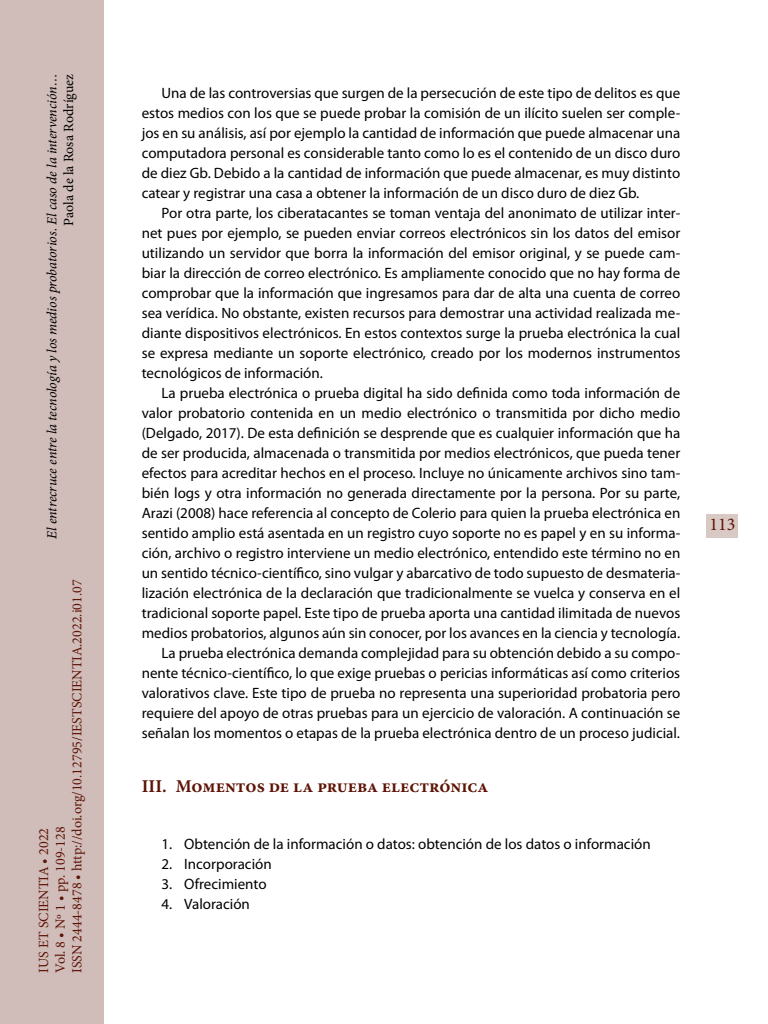
<style>
.page{position:relative;width:768px;height:1024px;background:#fff}
.page>*{position:absolute;margin:0;border:0;box-sizing:border-box;transform-origin:0 0}
._40_Enunciado{font:700 18px "Minion Pro";color:#5d1305}
.t1{font:18px "Minion Pro";color:#5d1305}
._00_bsc{font:15px/20px "Myriad Pro";color:#000;text-align:justify}
.t2{font:14px/16.8px "Minion Pro";color:#5d1305}
.t3{font:italic 14px "Minion Pro";letter-spacing:-.005em;color:#000}
.t4{font:14px "Minion Pro";color:#000}
</style>
<div class="page">
<div style="left:0;top:0;width:103px;height:1024px;background:#d0bcb9"></div>
<div style="left:707px;top:514px;width:31px;height:24px;background:#d9c9c5"></div>
<p class="t3" style="left:42px;top:539px;width:467px;rotate:-90deg">El entrecruce entre la tecnología y los medios probatorios. El caso de la intervención…</p>
<p class="t4" style="left:59px;top:226px;width:153px;rotate:-90deg">Paola de la Rosa Rodríguez</p>
<p class="t2" style="left:35px;top:973px;width:395px;rotate:-90deg">IUS ET SCIENTIA • 2022<br>Vol. 8 • Nº 1 • pp. 109-128<br>ISSN 2444-8478 • http://doi.org/10.12795/IESTSCIENTIA.2022.i01.07</p>
<p class="_00_bsc" style="left:142px;top:83px;width:540px;text-indent:20px">Una de las controversias que surgen de la persecución de este tipo de delitos es que estos medios con los que se puede probar la comisión de un ilícito suelen ser comple&shy;jos en su análisis, así por ejemplo la cantidad de información que puede almacenar una computadora personal es considerable tanto como lo es el contenido de un disco duro de diez Gb. Debido a la cantidad de información que puede almacenar, es muy distinto catear y registrar una casa a obtener la información de un disco duro de diez Gb.</p>
<p class="_00_bsc" style="left:142px;top:203px;width:540px;text-indent:20px">Por otra parte, los ciberatacantes se toman ventaja del anonimato de utilizar inter&shy;net pues por ejemplo, se pueden enviar correos electrónicos sin los datos del emisor utilizando un servidor que borra la información del emisor original, y se puede cam&shy;biar la dirección de correo electrónico. Es ampliamente conocido que no hay forma de comprobar que la información que ingresamos para dar de alta una cuenta de correo sea verídica. No obstante, existen recursos para demostrar una actividad realizada me&shy;diante dispositivos electrónicos. En estos contextos surge la prueba electrónica la cual se expresa mediante un soporte electrónico, creado por los modernos instrumentos tecnológicos de información.</p>
<p class="_00_bsc" style="left:142px;top:383px;width:540px;text-indent:20px">La prueba electrónica o prueba digital ha sido definida como toda información de valor probatorio contenida en un medio electrónico o transmitida por dicho medio (Delgado, 2017). De esta definición se desprende que es cualquier información que ha de ser producida, almacenada o transmitida por medios electrónicos, que pueda tener efectos para acreditar hechos en el proceso. Incluye no únicamente archivos sino tam&shy;bién logs y otra información no generada directamente por la persona. Por su parte, Arazi (2008) hace referencia al concepto de Colerio para quien la prueba electrónica en sentido amplio está asentada en un registro cuyo soporte no es papel y en su informa&shy;ción, archivo o registro interviene un medio electrónico, entendido este término no en un sentido técnico-científico, sino vulgar y abarcativo de todo supuesto de desmateria&shy;lización electrónica de la declaración que tradicionalmente se vuelca y conserva en el tradicional soporte papel. Este tipo de prueba aporta una cantidad ilimitada de nuevos medios probatorios, algunos aún sin conocer, por los avances en la ciencia y tecnología.</p>
<p class="_00_bsc" style="left:142px;top:643px;width:540px;text-indent:20px">La prueba electrónica demanda complejidad para su obtención debido a su compo&shy;nente técnico-científico, lo que exige pruebas o pericias informáticas así como criterios valorativos clave. Este tipo de prueba no representa una superioridad probatoria pero requiere del apoyo de otras pruebas para un ejercicio de valoración. A continuación se señalan los momentos o etapas de la prueba electrónica dentro de un proceso judicial.</p>
<p class="_40_Enunciado" style="left:142px;top:773px;width:348px">III. Momentos de la prueba electrónica</p>
<p class="_00_bsc" style="left:162px;top:833px;width:491px">1. Obtención de la información o datos: obtención de los datos o información</p>
<p class="_00_bsc" style="left:162px;top:853px;width:112px">2. Incorporación</p>
<p class="_00_bsc" style="left:162px;top:873px;width:107px">3. Ofrecimiento</p>
<p class="_00_bsc" style="left:162px;top:893px;width:90px">4. Valoración</p>
<p class="t1" style="left:709px;top:512px;width:27px">113</p>
</div>
